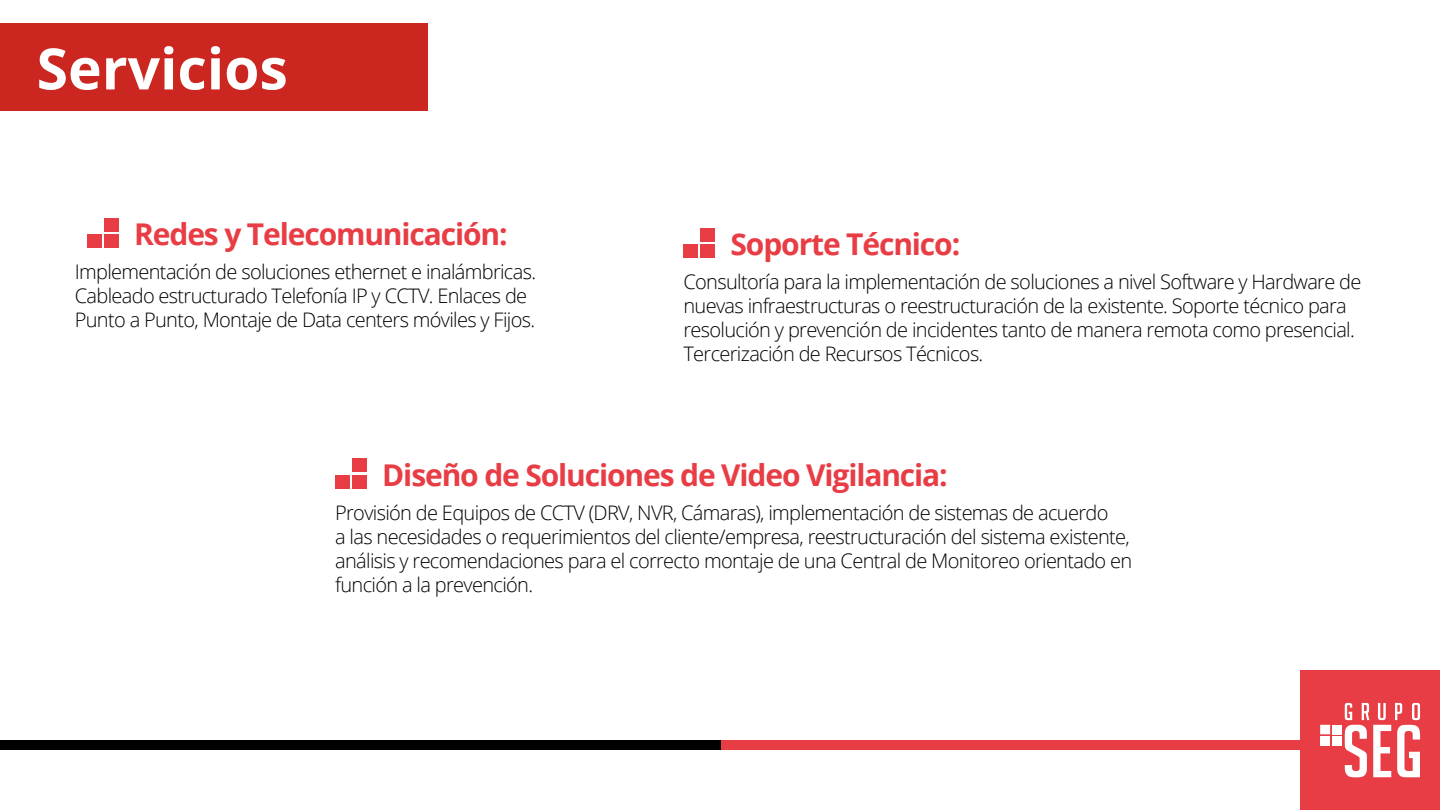
<style>
.page{position:relative;width:1440px;height:810px;background:#fff}
.page>*{position:absolute;margin:0;border:0;box-sizing:border-box;transform-origin:0 0}
.t1{font:700 57px "Open Sans";color:#fff}
.t2{font:700 30px "Open Sans";letter-spacing:-.04em;color:#e83d45}
.t3{font:300 20.02px/24px "Open Sans";letter-spacing:-.035em;color:#010000}
</style>
<div class="page">
<div style="left:720px;top:740px;width:720px;height:10px;background:#e83d45"></div>
<div style="left:0;top:740px;width:720px;height:10px;background:#000"></div>
<div style="left:0;top:23px;width:427px;height:87px;background:#cc2620"></div>
<div style="left:87px;top:234px;width:14px;height:14px;background:#e83d45"></div>
<div style="left:105px;top:218px;width:14px;height:13px;background:#e83d45"></div>
<div style="left:105px;top:234px;width:14px;height:14px;background:#e83d45"></div>
<div style="left:684px;top:244px;width:14px;height:14px;background:#e83d45"></div>
<div style="left:701px;top:228px;width:14px;height:13px;background:#e83d45"></div>
<div style="left:701px;top:244px;width:14px;height:14px;background:#e83d45"></div>
<div style="left:335px;top:475px;width:14px;height:14px;background:#e83d45"></div>
<div style="left:353px;top:459px;width:14px;height:13px;background:#e83d45"></div>
<div style="left:353px;top:475px;width:14px;height:14px;background:#e83d45"></div>
<div style="left:1300px;top:670px;width:140px;height:140px;background:#e83d45"></div>
<div style="left:1320px;top:736px;width:10px;height:10px;background:#fff"></div>
<div style="left:1332px;top:725px;width:10px;height:9px;background:#fff"></div>
<div style="left:1332px;top:736px;width:10px;height:10px;background:#fff"></div>
<svg style="left:1320px;top:725px;width:10px;height:9px"></svg>
<svg style="left:1345px;top:703px;width:75px;height:75px"></svg>
<h1 class="t1" style="left:37px;top:29px;width:253px">Servicios</h1>
<h2 class="t2" style="left:134px;top:213px;width:375px">Redes y Telecomunicación:</h2>
<p class="t3" style="left:75px;top:259px;width:463px">Implementación de soluciones ethernet e inalámbricas.<br>Cableado estructurado Telefonía IP y CCTV. Enlaces de<br>Punto a Punto, Montaje de Data centers móviles y Fijos.</p>
<h2 class="t2" style="left:731px;top:223px;width:231px">Soporte Técnico:</h2>
<p class="t3" style="left:684px;top:269px;width:679px">Consultoría para la implementación de soluciones a nivel Software y Hardware de nuevas infraestructuras o reestructuración de la existente. Soporte técnico para resolución y prevención de incidentes tanto de manera remota como presencial.<br>Tercerización de Recursos Técnicos.</p>
<h2 class="t2" style="left:382px;top:454px;width:567px">Diseño de Soluciones de Video Vigilancia:</h2>
<p class="t3" style="left:335px;top:500px;width:799px">Provisión de Equipos de CCTV (DRV, NVR, Cámaras), implementación de sistemas de acuerdo<br>a las necesidades o requerimientos del cliente/empresa, reestructuración del sistema existente, análisis y recomendaciones para el correcto montaje de una Central de Monitoreo orientado en función a la prevención.</p>
</div>
